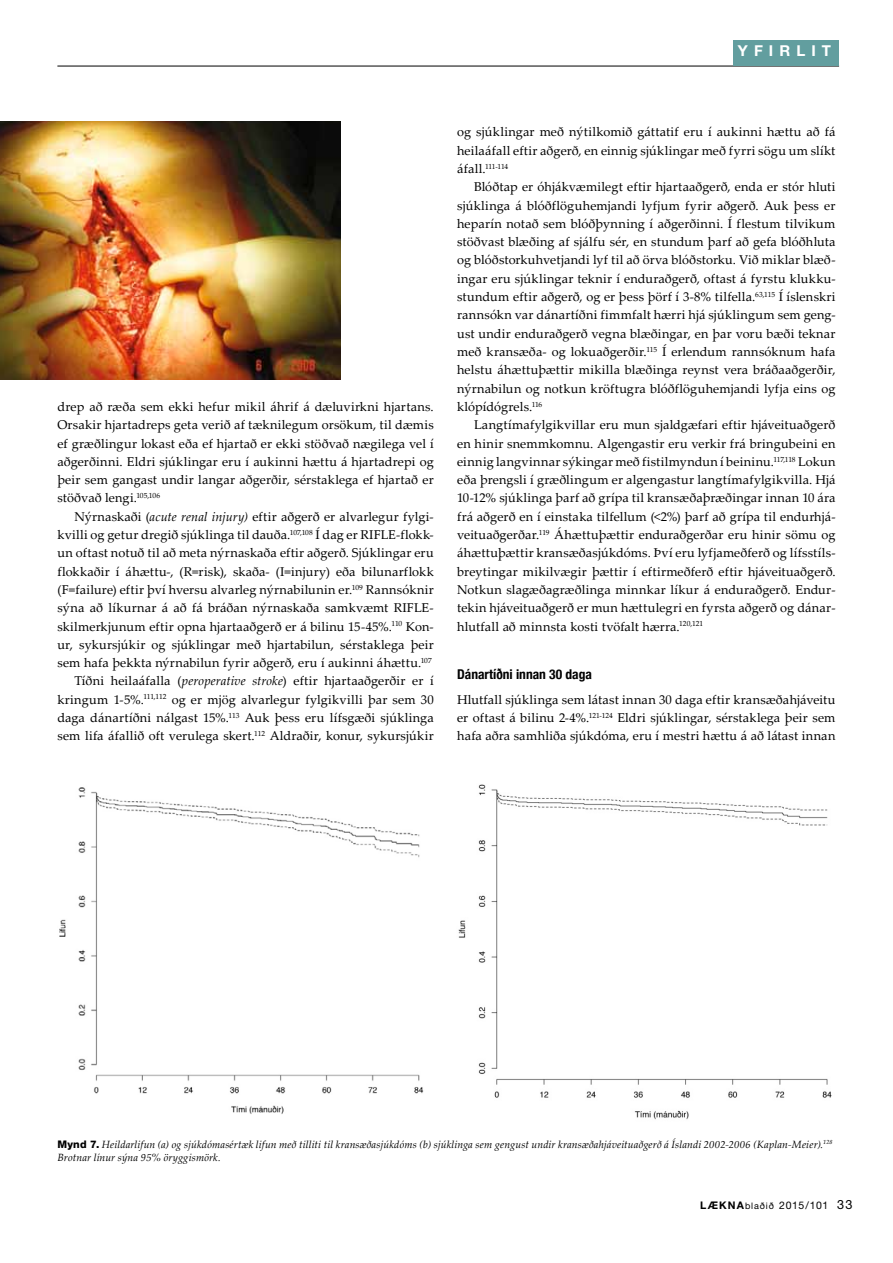
<style>
.page{position:relative;width:893px;height:1263px;background:#fff}
.page>*{position:absolute;margin:0;border:0;box-sizing:border-box;transform-origin:0 0}
.t1{font:700 15px "Helvetica Neue";color:#fff}
.t2{font:700 condensed 13.5px "Helvetica Neue";color:#000}
.t3{font:12.75px/18.3px "Palatino Linotype";letter-spacing:.01em;color:#000;text-align:justify}
.t4{font:italic 10.5px/13.5px "Palatino Linotype";letter-spacing:.01em;color:#000}
.t5{font:10.5px "Helvetica Neue";letter-spacing:.065em;color:#000}
.t6{font:7.5px "Palatino Linotype";letter-spacing:-.035em;color:#000}
.s1{font-style:italic}
.s2{font-size:12.75px}
.s3{font-family:"Helvetica Neue";font-weight:800;font-style:normal}
.s4{font-weight:700}
.s5{font-size:9px}
</style>
<div class="page">
<img style="left:59px;top:787px;width:365px;height:327px">
<img style="left:458px;top:784px;width:374px;height:336px">
<img style="left:0;top:122px;width:340px;height:257px">
<hr style="left:57px;top:66px;width:782px;height:1px;background:#000">
<div style="left:734px;top:40px;width:105px;height:26px;background:#629e9f"></div>
<p class="t1" style="left:738px;top:41px;width:95px">YFI RLI T</p>
<p class="t3" style="left:57px;top:397px;width:378px">drep að ræða sem ekki hefur mikil áhrif á dæluvirkni hjartans.<br>Orsakir hjartadreps geta verið af tæknilegum orsökum, til dæmis ef græðlingur lokast eða ef hjartað er ekki stöðvað nægilega vel í aðgerðinni. Eldri sjúklingar eru í aukinni hættu á hjartadrepi og þeir sem gangast undir langar aðgerðir, sérstaklega ef hjartað er stöðvað lengi.<sup>105,106</sup></p>
<p class="t3" style="left:57px;top:507px;width:378px;text-align:right">Nýrnaskaði (<span class="s1">acute renal injury)</span> eftir aðgerð er alvarlegur fylgi&shy;kvilli og getur dregið sjúklinga til dauða.<sup>107,108</sup> Í dag er RIFLE-flokk&shy;un oftast notuð til að meta nýrnaskaða eftir aðgerð. Sjúklingar eru flokkaðir í áhættu-, (R=risk), skaða- (I=injury) eða bilunarflokk (F=failure) eftir því hversu alvarleg nýrnabilunin er.<sup>109</sup> Rannsóknir sýna að líkurnar á að fá bráðan nýrnaskaða samkvæmt RIFLE&shy;skilmerkjunum eftir opna hjartaaðgerð er á bilinu 15-45%.<sup>110</sup> Kon&shy;ur, sykursjúkir og sjúklingar með hjartabilun, sérstaklega þeir sem hafa þekkta nýrnabilun fyrir aðgerð, eru í aukinni áhættu.<sup>107<br></sup>Tíðni heilaáfalla (<span class="s1">peroperative stroke</span>) eftir hjartaaðgerðir er í kringum 1-5%.<sup>111,112</sup> og er mjög alvarlegur fylgikvilli þar sem 30 daga dánartíðni nálgast 15%.<sup>113</sup> Auk þess eru lífsgæði sjúklinga sem lifa áfallið oft verulega skert.<sup>112</sup> Aldraðir, konur, sykursjúkir</p>
<p class="t3" style="left:457px;top:122px;width:380px">og sjúklingar með nýtilkomið gáttatif eru í aukinni hættu að fá heilaáfall eftir aðgerð, en einnig sjúklingar með fyrri sögu um slíkt</p>
<p class="t6" style="left:457px;top:161px;width:53px"><span class="s2">áfall.</span>111-114</p>
<p class="t3" style="left:457px;top:177px;width:380px;text-indent:17px">Blóðtap er óhjákvæmilegt eftir hjartaaðgerð, enda er stór hluti sjúklinga á blóðflöguhemjandi lyfjum fyrir aðgerð. Auk þess er heparín notað sem blóðþynning í aðgerðinni. Í flestum tilvikum stöðvast blæðing af sjálfu sér, en stundum þarf að gefa blóðhluta og blóðstorkuhvetjandi lyf til að örva blóðstorku. Við miklar blæð&shy;ingar eru sjúklingar teknir í enduraðgerð, oftast á fyrstu klukku&shy;stundum eftir aðgerð, og er þess þörf í 3-8% tilfella.<sup>63,115</sup> Í íslenskri rannsókn var dánartíðni fimmfalt hærri hjá sjúklingum sem geng&shy;ust undir enduraðgerð vegna blæðingar, en þar voru bæði teknar með kransæða- og lokuaðgerðir.<sup>115</sup> Í erlendum rannsóknum hafa helstu áhættuþættir mikilla blæðinga reynst vera bráðaaðgerðir, nýrnabilun og notkun kröftugra blóðflöguhemjandi lyfja eins og klópídógrels.<sup>116</sup></p>
<p class="t3" style="left:457px;top:415px;width:380px;text-indent:17px">Langtímafylgikvillar eru mun sjaldgæfari eftir hjáveituaðgerð en hinir snemmkomnu. Algengastir eru verkir frá bringubeini en einnig langvinnar sýkingar með fistilmyndun í beininu.<sup>117,118</sup> Lokun eða þrengsli í græðlingum er algengastur langtímafylgikvilla. Hjá 10-12% sjúklinga þarf að grípa til kransæðaþræðingar innan 10 ára frá aðgerð en í einstaka tilfellum (&lt;2%) þarf að grípa til endurhjá&shy;veituaðgerðar.<sup>119</sup> Áhættuþættir enduraðgerðar eru hinir sömu og áhættuþættir kransæðasjúkdóms. Því eru lyfjameðferð og lífsstíls&shy;breytingar mikilvægir þættir í eftirmeðferð eftir hjáveituaðgerð.<br>Notkun slagæðagræðlinga minnkar líkur á enduraðgerð. Endur&shy;tekin hjáveituaðgerð er mun hættulegri en fyrsta aðgerð og dánar&shy;hlutfall að minnsta kosti tvöfalt hærra.<sup>120,121</sup></p>
<p class="t2" style="left:457px;top:666px;width:136px">Dánartíðni innan 30 daga</p>
<p class="t3" style="left:457px;top:690px;width:380px">Hlutfall sjúklinga sem látast innan 30 daga eftir kransæðahjáveitu er oftast á bilinu 2-4%.<sup>121-124</sup> Eldri sjúklingar, sérstaklega þeir sem hafa aðra samhliða sjúkdóma, eru í mestri hættu á að látast innan</p>
<p class="t4" style="left:57px;top:1137px;width:777px"><span class="s3">Mynd 7.</span> Heildarlifun (a) og sjúkdómasértæk lifun með tilliti til kransæðasjúkdóms (b) sjúklinga sem gengust undir kransæðahjáveituaðgerð á Íslandi 2002-2006 (Kaplan-Meier).<sup>128<br></sup>Brotnar línur sýna 95% öryggismörk.</p>
<p class="t5" style="left:700px;top:1199px;width:154px"><span class="s4">LÆKNA</span><span class="s5">blaðið</span> 2015/101 <span class="s2">33</span></p>
</div>
